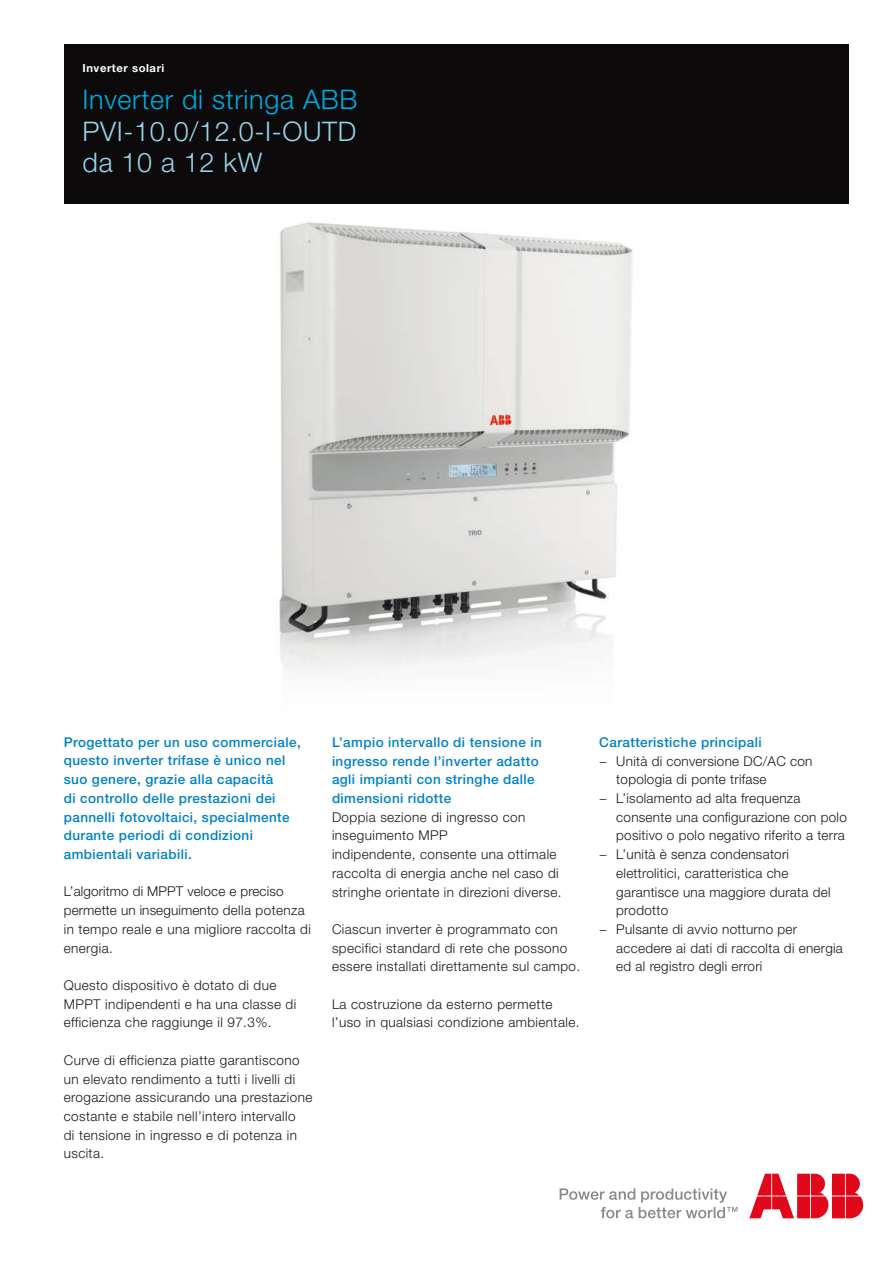
<style>
.page{position:relative;width:893px;height:1263px;background:#fff}
.page>*{position:absolute;margin:0;border:0;box-sizing:border-box;transform-origin:0 0}
.t1{font:300 27px/31.5px "Helvetica Neue";letter-spacing:.025em;color:#96d4e9}
.t2{font:300 27px "Helvetica Neue";letter-spacing:.025em;color:#00abdf}
.t3{font:300 13.5px/18.8px "Helvetica Neue";letter-spacing:.03em;color:#1a171c}
.t4{font:500 13.5px/18.8px "Helvetica Neue";letter-spacing:.03em;color:#0081c7}
.t5{font:300 13.5px/18.8px "Helvetica Neue";letter-spacing:.01em;color:#1a171c}
.t6{font:700 11.25px "Helvetica Neue";letter-spacing:.05em;color:#fff}
</style>
<div class="page">
<svg style="left:560px;top:1188px;width:177px;height:30px"></svg>
<svg style="left:749px;top:1174px;width:114px;height:44px"></svg>
<img style="left:279px;top:222px;width:354px;height:451px">
<div style="left:64px;top:45px;width:784px;height:159px;background:#0c0a0b"></div>
<p class="t6" style="left:82px;top:61px;width:84px">Inverter solari</p>
<h1 class="t2" style="left:82px;top:83px;width:276px">Inverter di stringa ABB</h1>
<h1 class="t1" style="left:82px;top:115px;width:275px">PVI-10.0/12.0-I-OUTD da 10 a 12 kW</h1>
<p class="t4" style="left:64px;top:732px;width:238px">Progettato per un uso commerciale, questo inverter trifase è unico nel suo genere, grazie alla capacità<br>di controllo delle prestazioni dei pannelli fotovoltaici, specialmente durante periodi di condizioni ambientali variabili.</p>
<p class="t5" style="left:64px;top:882px;width:249px">L’algoritmo di MPPT veloce e preciso permette un inseguimento della potenza in tempo reale e una migliore raccolta di energia.</p>
<p class="t3" style="left:64px;top:975px;width:234px">Questo dispositivo è dotato di due<br>MPPT indipendenti e ha una classe di efficienza che raggiunge il 97.3%.</p>
<p class="t3" style="left:64px;top:1050px;width:250px">Curve di efficienza piatte garantiscono un elevato rendimento a tutti i livelli di erogazione assicurando una prestazione costante e stabile nell’intero intervallo<br>di tensione in ingresso e di potenza in uscita.</p>
<p class="t4" style="left:332px;top:732px;width:211px">L’ampio intervallo di tensione in ingresso rende l’inverter adatto agli impianti con stringhe dalle dimensioni ridotte</p>
<p class="t3" style="left:332px;top:807px;width:231px">Doppia sezione di ingresso con inseguimento MPP<br>indipendente, consente una ottimale raccolta di energia anche nel caso di stringhe orientate in direzioni diverse.</p>
<p class="t3" style="left:332px;top:919px;width:250px">Ciascun inverter è programmato con specifici standard di rete che possono essere installati direttamente sul campo.</p>
<p class="t3" style="left:332px;top:994px;width:249px">La costruzione da esterno permette l’uso in qualsiasi condizione ambientale.</p>
<p class="t4" style="left:599px;top:732px;width:164px">Caratteristiche principali</p>
<p class="t3" style="left:599px;top:751px;width:215px">− Unità di conversione DC/AC con</p>
<p class="t3" style="left:616px;top:770px;width:152px">topologia di ponte trifase</p>
<p class="t3" style="left:599px;top:788px;width:203px">− L’isolamento ad alta frequenza</p>
<p class="t3" style="left:616px;top:807px;width:232px">consente una configurazione con polo</p>
<p class="t3" style="left:616px;top:826px;width:230px">positivo o polo negativo riferito a terra</p>
<p class="t3" style="left:599px;top:845px;width:191px">− L’unità è senza condensatori</p>
<p class="t3" style="left:616px;top:863px;width:174px">elettrolitici, caratteristica che</p>
<p class="t3" style="left:616px;top:882px;width:216px">garantisce una maggiore durata del</p>
<p class="t3" style="left:616px;top:901px;width:53px">prodotto</p>
<p class="t3" style="left:599px;top:919px;width:199px">− Pulsante di avvio notturno per</p>
<p class="t3" style="left:616px;top:938px;width:228px">accedere ai dati di raccolta di energia</p>
<p class="t3" style="left:616px;top:957px;width:148px">ed al registro degli errori</p>
</div>
